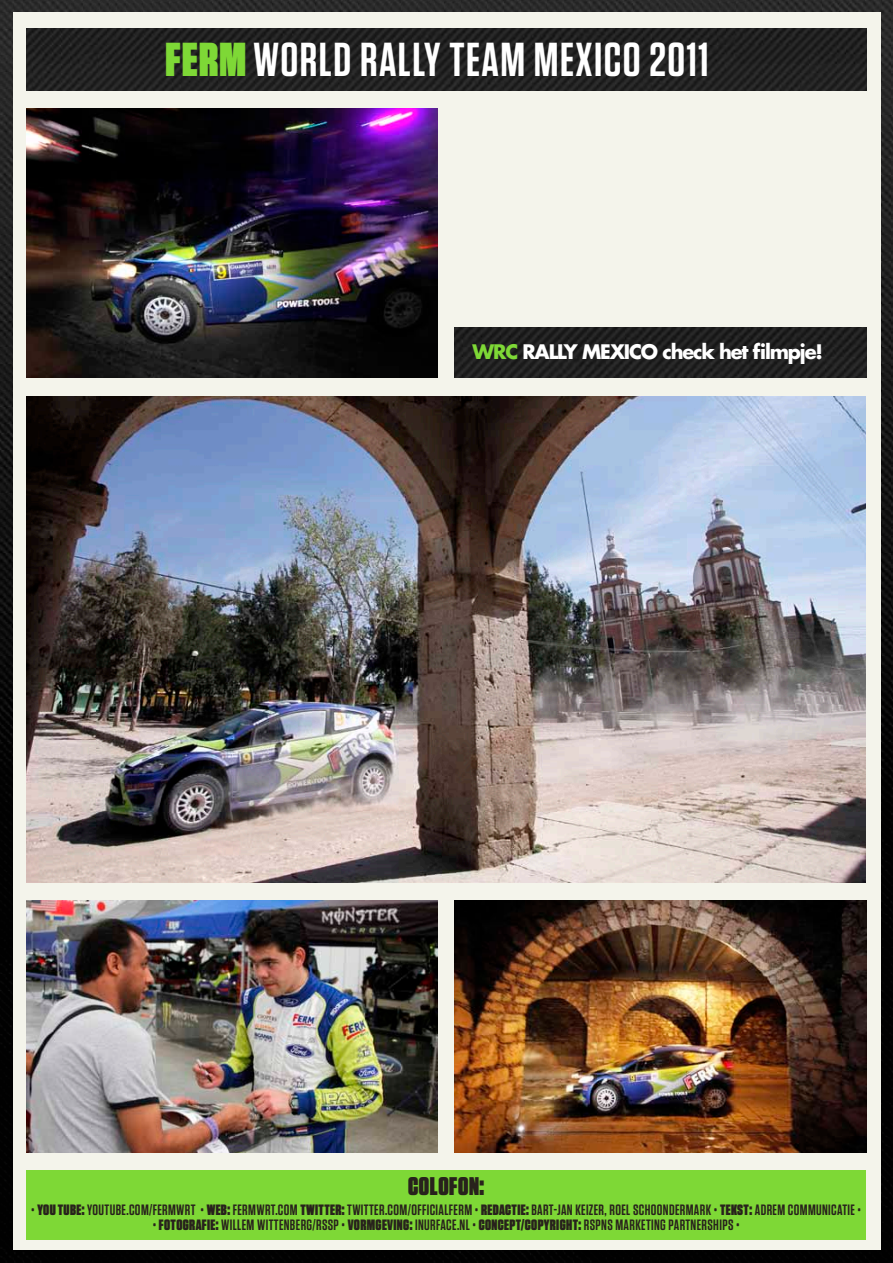
<style>
.page{position:relative;width:893px;height:1263px;background:#fff}
.page>*{position:absolute;margin:0;border:0;box-sizing:border-box;transform-origin:0 0}
.t1{font:600 47.55px "Tungsten";letter-spacing:.03em;color:#fff}
.t2{font:900 25.5px "Tungsten";color:#28221c}
.t3{font:700 19.5px "Futura Std";letter-spacing:-.06em;color:#fff}
.t4{font:600 15px "Tungsten";letter-spacing:.025em;color:#28221c}
.t5{font:900 15px "Tungsten";letter-spacing:.025em;color:#28221c}
.s1{font-weight:900;color:#7ed836}
.s2{color:#7ed836}
.s3{font-weight:900}
.s4{font-weight:600}
</style>
<div class="page">
<img style="left:0;top:0;width:893px;height:1263px">
<div style="left:13px;top:13px;width:867px;height:1237px;background:#f4f4eb"></div>
<img style="left:26px;top:396px;width:840px;height:486px">
<img style="left:26px;top:108px;width:412px;height:270px">
<img style="left:455px;top:900px;width:411px;height:252px">
<img style="left:26px;top:900px;width:412px;height:252px">
<img style="left:26px;top:28px;width:840px;height:62px">
<div style="left:26px;top:1170px;width:840px;height:69px;background:#7ed836"></div>
<img style="left:455px;top:327px;width:411px;height:51px">
<h1 class="t1" style="left:166px;top:35px;width:544px"><span class="s1">FERM</span> WORLD RALLY TEAM MEXICO 2011</h1>
<h3 class="t3" style="left:473px;top:339px;width:62px"><span class="s2">WRC</span> RALLY</h3>
<h3 class="t3" style="left:582px;top:339px;width:54px">MEXICO</h3>
<h3 class="t3" style="left:662px;top:339px;width:162px">check het filmpje!</h3>
<h2 class="t2" style="left:408px;top:1172px;width:12px">COLOFON</h2>
<h2 class="t2" style="left:480px;top:1172px;width:6px">:</h2>
<p class="t4" style="left:31px;top:1202px;width:282px">• <span class="s3">YOU TUBE:</span> YOUTUBE.COM/FERMWRT • <span class="s3">WEB:</span> FERMWRT.COM <span class="s3">TWITTER</span></p>
<p class="t4" style="left:342px;top:1202px;width:521px"><span class="s3">:</span> TWITTER.COM/OFFICIALFERM • <span class="s3">REDACTIE:</span>BART-JAN KEIZER, ROEL SCHOONDERMARK • <span class="s3">TEKST:</span>ADREM COMMUNICATIE •</p>
<p class="t5" style="left:153px;top:1216px;width:19px"><span class="s4">•</span> FOTOGRAFIE</p>
<p class="t4" style="left:216px;top:1217px;width:146px"><span class="s3">:</span> WILLEM WITTENBERG/RSSP • <span class="s3">VORMGEVING</span></p>
<p class="t5" style="left:410px;top:1216px;width:141px">: <span class="s4">INURFACE.NL •</span> CONCEPT/COPYRIGHT</p>
<p class="t4" style="left:578px;top:1217px;width:163px"><span class="s3">:</span>RSPNS MARKETING PARTNERSHIPS •</p>
</div>
